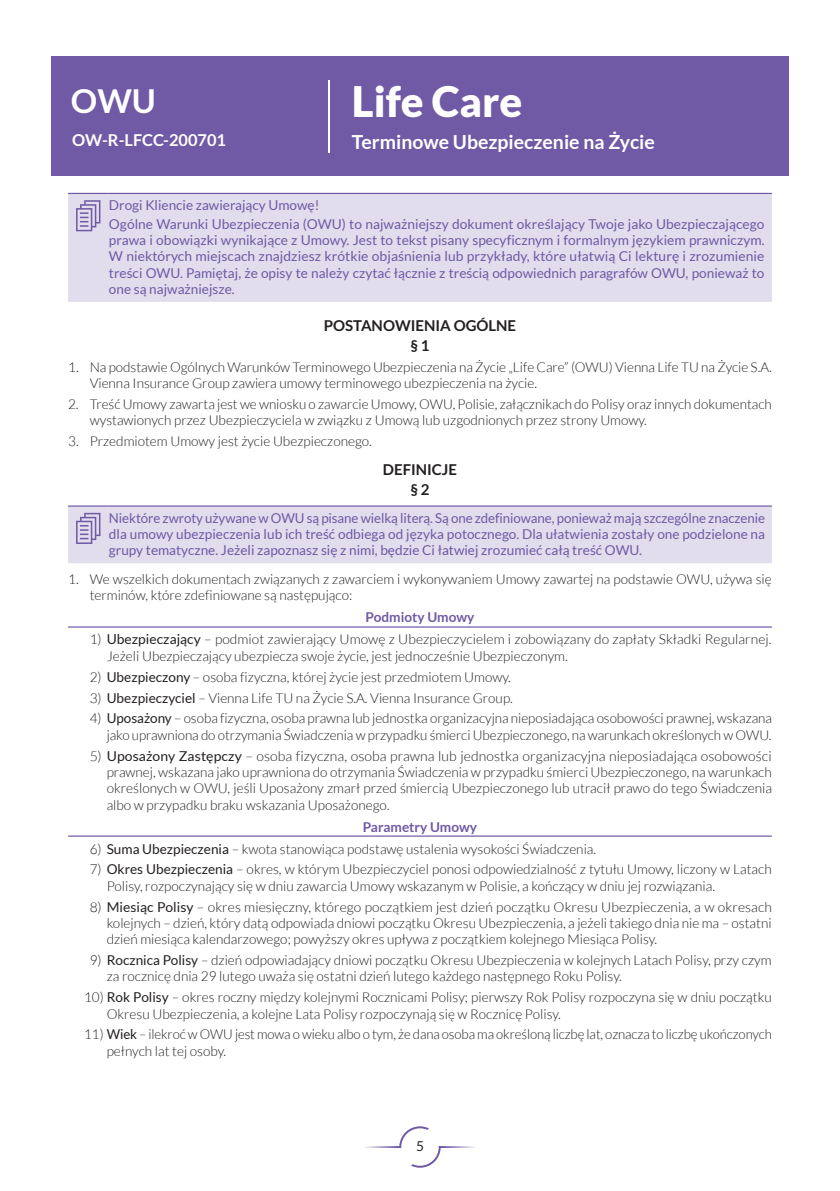
<style>
.page{position:relative;width:840px;height:1191px;background:#fff}
.page>*{position:absolute;margin:0;border:0;box-sizing:border-box;transform-origin:0 0}
.NAZWA{font:900 42px "Lato";color:#fff}
.SKOROWIDZ__OWU__KP{font:700 33px "Lato";color:#fff}
.Ubezpieczenie_na_Zyc{font:700 19.4px "Lato";color:#fff}
.SYGN_LEWA{font:700 16.4px "Lato";color:#fff}
.OW__ST____tekst_SKLE{font:700 15px "Lato";color:#231f20}
.OW__1_ponizej_tekstu{font:700 15px "Lato";color:#231f20}
._1{font:300 13.6px/16.4px "Lato";color:#231f20}
.DO_OBJASNIEN_tekst_I{font:13.6px/16.4px "Lato";color:#7059a5;text-align:justify}
._10{font:300 13.6px/16.4px "Lato";color:#231f20}
.Podkreslone_0_6_0_6{font:700 13.6px "Lato";color:#7059a5}
.t1{font:13.6px "Lato";color:#231f20}
.s1{font-weight:400}
</style>
<div class="page">
<svg style="left:364px;top:1126px;width:112px;height:41px"></svg>
<div style="left:51px;top:57px;width:737px;height:119px;background:#7059a5"></div>
<hr style="left:328px;top:80px;width:2px;height:73px;background:#fff">
<hr style="left:68px;top:626px;width:703px;height:1px;background:#7059a5">
<hr style="left:68px;top:835px;width:703px;height:1px;background:#7059a5">
<div style="left:68px;top:194px;width:703px;height:108px;background:#e1dded"></div>
<hr style="left:68px;top:193px;width:40px;height:1px;background:#7059a5">
<hr style="left:108px;top:193px;width:663px;height:1px;background:#7059a5">
<svg style="left:76px;top:200px;width:24px;height:31px"></svg>
<div style="left:68px;top:506px;width:703px;height:57px;background:#e1dded"></div>
<hr style="left:68px;top:505px;width:40px;height:1px;background:#7059a5">
<hr style="left:108px;top:505px;width:663px;height:1px;background:#7059a5">
<svg style="left:76px;top:513px;width:24px;height:31px"></svg>
<p class="SKOROWIDZ__OWU__KP" style="left:71px;top:82px;width:86px">OWU</p>
<p class="SYGN_LEWA" style="left:72px;top:131px;width:155px">OW-R-LFCC-200701</p>
<p class="NAZWA" style="left:351px;top:77px;width:172px">Life Care</p>
<p class="Ubezpieczenie_na_Zyc" style="left:351px;top:131px;width:304px">Terminowe Ubezpieczenie na Życie</p>
<p class="DO_OBJASNIEN_tekst_I" style="left:109px;top:197px;width:212px">Drogi Kliencie zawierający Umowę!</p>
<p class="DO_OBJASNIEN_tekst_I" style="left:109px;top:215px;width:656px">Ogólne Warunki Ubezpieczenia (OWU) to najważniejszy dokument określający Twoje jako Ubezpieczającego prawa i obowiązki wynikające z Umowy. Jest to tekst pisany specyficznym i formalnym językiem prawniczym.<br>W niektórych miejscach znajdziesz krótkie objaśnienia lub przykłady, które ułatwią Ci lekturę i zrozumienie treści OWU. Pamiętaj, że opisy te należy czytać łącznie z treścią odpowiednich paragrafów OWU, ponieważ to one są najważniejsze.</p>
<p class="OW__ST____tekst_SKLE" style="left:323px;top:316px;width:194px">POSTANOWIENIA OGÓLNE</p>
<p class="OW__1_ponizej_tekstu" style="left:410px;top:337px;width:21px">§ 1</p>
<p class="_1" style="left:90px;top:359px;width:683px;text-indent:-22px">1. Na podstawie Ogólnych Warunków Terminowego Ubezpieczenia na Życie „Life Care” (OWU) Vienna Life TU na Życie S.A.<br>Vienna Insurance Group zawiera umowy terminowego ubezpieczenia na życie.</p>
<p class="_1" style="left:90px;top:396px;width:683px;text-indent:-22px">2. Treść Umowy zawarta jest we wniosku o zawarcie Umowy, OWU, Polisie, załącznikach do Polisy oraz innych dokumentach wystawionych przez Ubezpieczyciela w związku z Umową lub uzgodnionych przez strony Umowy.</p>
<p class="_1" style="left:68px;top:433px;width:305px">3. Przedmiotem Umowy jest życie Ubezpieczonego.</p>
<p class="OW__ST____tekst_SKLE" style="left:382px;top:461px;width:76px">DEFINICJE</p>
<p class="OW__1_ponizej_tekstu" style="left:410px;top:481px;width:21px">§ 2</p>
<p class="DO_OBJASNIEN_tekst_I" style="left:109px;top:509px;width:657px">Niektóre zwroty używane w OWU są pisane wielką literą. Są one zdefiniowane, ponieważ mają szczególne znaczenie dla umowy ubezpieczenia lub ich treść odbiega od języka potocznego. Dla ułatwienia zostały one podzielone na grupy tematyczne. Jeżeli zapoznasz się z nimi, będzie Ci łatwiej zrozumieć całą treść OWU.</p>
<p class="_1" style="left:90px;top:571px;width:683px;text-indent:-22px">1. We wszelkich dokumentach związanych z zawarciem i wykonywaniem Umowy zawartej na podstawie OWU, używa się terminów, które zdefiniowane są następująco:</p>
<p class="Podkreslone_0_6_0_6" style="left:365px;top:609px;width:110px">Podmioty Umowy</p>
<p class="_1" style="left:107px;top:631px;width:666px;text-indent:-17px">1) <span class="s1">Ubezpieczający</span> – podmiot zawierający Umowę z Ubezpieczycielem i zobowiązany do zapłaty Składki Regularnej.<br>Jeżeli Ubezpieczający ubezpiecza swoje życie, jest jednocześnie Ubezpieczonym.</p>
<p class="_1" style="left:90px;top:668px;width:422px">2) <span class="s1">Ubezpieczony</span> – osoba fizyczna, której życie jest przedmiotem Umowy.</p>
<p class="_1" style="left:90px;top:689px;width:424px">3) <span class="s1">Ubezpieczyciel</span> – Vienna Life TU na Życie S.A. Vienna Insurance Group.</p>
<p class="_1" style="left:90px;top:710px;width:683px;text-align:right">4) <span class="s1">Uposażony</span> – osoba fizyczna, osoba prawna lub jednostka organizacyjna nieposiadająca osobowości prawnej, wskazana jako uprawniona do otrzymania Świadczenia w przypadku śmierci Ubezpieczonego, na warunkach określonych w OWU.</p>
<p class="_1" style="left:107px;top:747px;width:666px;text-align:justify;text-indent:-17px">5) <span class="s1">Uposażony Zastępczy</span> – osoba fizyczna, osoba prawna lub jednostka organizacyjna nieposiadająca osobowości prawnej, wskazana jako uprawniona do otrzymania Świadczenia w przypadku śmierci Ubezpieczonego, na warunkach określonych w OWU, jeśli Uposażony zmarł przed śmiercią Ubezpieczonego lub utracił prawo do tego Świadczenia albo w przypadku braku wskazania Uposażonego.</p>
<p class="Podkreslone_0_6_0_6" style="left:362px;top:818px;width:116px">Parametry Umowy</p>
<p class="_1" style="left:90px;top:840px;width:507px">6) <span class="s1">Suma Ubezpieczenia</span> – kwota stanowiąca podstawę ustalenia wysokości Świadczenia.</p>
<p class="_1" style="left:107px;top:861px;width:666px;text-indent:-17px">7) <span class="s1">Okres Ubezpieczenia</span> – okres, w którym Ubezpieczyciel ponosi odpowiedzialność z tytułu Umowy, liczony w Latach<br>Polisy, rozpoczynający się w dniu zawarcia Umowy wskazanym w Polisie, a kończący w dniu jej rozwiązania.</p>
<p class="_1" style="left:107px;top:898px;width:666px;text-align:justify;text-indent:-17px">8) <span class="s1">Miesiąc Polisy</span> – okres miesięczny, którego początkiem jest dzień początku Okresu Ubezpieczenia, a w okresach kolejnych – dzień, który datą odpowiada dniowi początku Okresu Ubezpieczenia, a jeżeli takiego dnia nie ma – ostatni dzień miesiąca kalendarzowego; powyższy okres upływa z początkiem kolejnego Miesiąca Polisy.</p>
<p class="_1" style="left:107px;top:952px;width:666px;text-indent:-17px">9) <span class="s1">Rocznica Polisy</span> – dzień odpowiadający dniowi początku Okresu Ubezpieczenia w kolejnych Latach Polisy, przy czym za rocznicę dnia 29 lutego uważa się ostatni dzień lutego każdego następnego Roku Polisy.</p>
<p class="_10" style="left:107px;top:989px;width:666px;text-indent:-23px">10) <span class="s1">Rok Polisy</span> – okres roczny między kolejnymi Rocznicami Polisy; pierwszy Rok Polisy rozpoczyna się w dniu początku<br>Okresu Ubezpieczenia, a kolejne Lata Polisy rozpoczynają się w Rocznicę Polisy.</p>
<p class="_10" style="left:107px;top:1026px;width:666px;text-indent:-23px">11) <span class="s1">Wiek</span> – ilekroć w OWU jest mowa o wieku albo o tym, że dana osoba ma określoną liczbę lat, oznacza to liczbę ukończonych pełnych lat tej osoby.</p>
<p class="t1" style="left:416px;top:1138px;width:9px">5</p>
</div>
